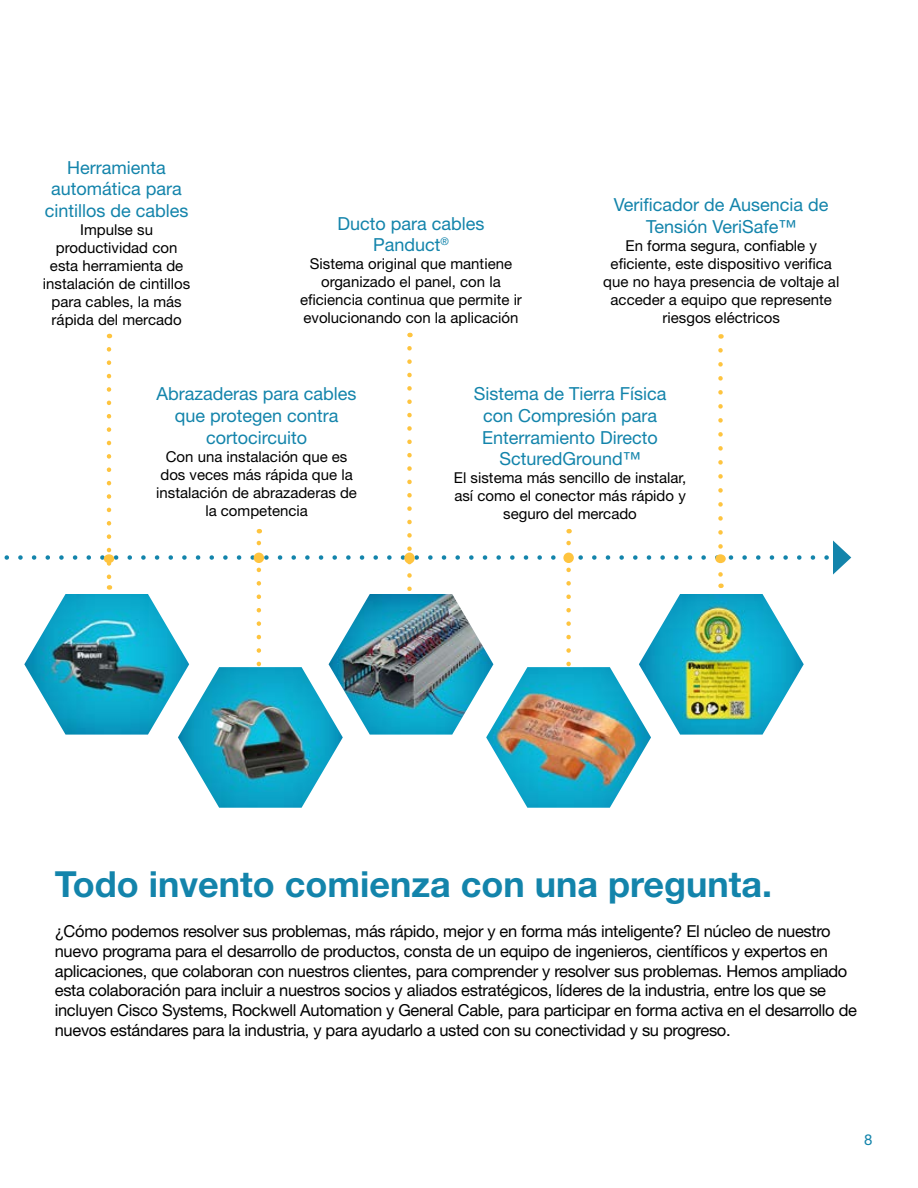
<style>
.page{position:relative;width:918px;height:1188px;background:#fff}
.page>*{position:absolute;margin:0;border:0;box-sizing:border-box;transform-origin:0 0}
.t1{font:700 36px "Helvetica Neue LT Std";color:#1384ab}
.t2{font:18px/21.6px "Helvetica Neue LT Std";color:#1384ab;text-align:center}
.t3{font:16.5px/19.8px "Helvetica Neue LT Std";letter-spacing:-.02em;color:#000}
.t4{font:15px/18px "Helvetica Neue LT Std";color:#000;text-align:center}
.t5{font:15px "Helvetica Neue LT Std";color:#1384ab}
</style>
<div class="page">
<svg style="left:833px;top:541px;width:18px;height:34px"></svg>
<svg style="left:4px;top:348px;width:823px;height:460px"></svg>
<img style="left:178px;top:667px;width:165px;height:141px">
<p class="t2" style="left:45px;top:156px;width:145px">Herramienta automática para cintillos de cables</p>
<p class="t4" style="left:43px;top:220px;width:149px">Impulse su productividad con esta herramienta de instalación de cintillos para cables, la más rápida del mercado</p>
<p class="t2" style="left:337px;top:212px;width:149px">Ducto para cables<br>Panduct<sup>®</sup></p>
<p class="t4" style="left:300px;top:255px;width:223px">Sistema original que mantiene organizado el panel, con la eficiencia continua que permite ir evolucionando con la aplicación</p>
<p class="t2" style="left:614px;top:194px;width:216px">Verificador de Ausencia de<br>Tensión VeriSafe™</p>
<p class="t4" style="left:603px;top:236px;width:238px">En forma segura, confiable y eficiente, este dispositivo verifica que no haya presencia de voltaje al acceder a equipo que represente riesgos eléctricos</p>
<p class="t2" style="left:157px;top:383px;width:201px">Abrazaderas para cables que protegen contra cortocircuito</p>
<p class="t4" style="left:156px;top:447px;width:202px">Con una instalación que es dos veces más rápida que la instalación de abrazaderas de la competencia</p>
<p class="t2" style="left:474px;top:383px;width:194px">Sistema de Tierra Física con Compresión para<br>Enterramiento Directo<br>ScturedGround™</p>
<p class="t4" style="left:454px;top:469px;width:234px">El sistema más sencillo de instalar, así como el conector más rápido y seguro del mercado</p>
<h1 class="t1" style="left:55px;top:862px;width:719px">Todo invento comienza con una pregunta.</h1>
<p class="t3" style="left:55px;top:921px;width:804px">¿Cómo podemos resolver sus problemas, más rápido, mejor y en forma más inteligente? El núcleo de nuestro nuevo programa para el desarrollo de productos, consta de un equipo de ingenieros, científicos y expertos en aplicaciones, que colaboran con nuestros clientes, para comprender y resolver sus problemas. Hemos ampliado esta colaboración para incluir a nuestros socios y aliados estratégicos, líderes de la industria, entre los que se incluyen Cisco Systems, Rockwell Automation y General Cable, para participar en forma activa en el desarrollo de nuevos estándares para la industria, y para ayudarlo a usted con su conectividad y su progreso.</p>
<p class="t5" style="left:864px;top:1130px;width:10px">8</p>
</div>
